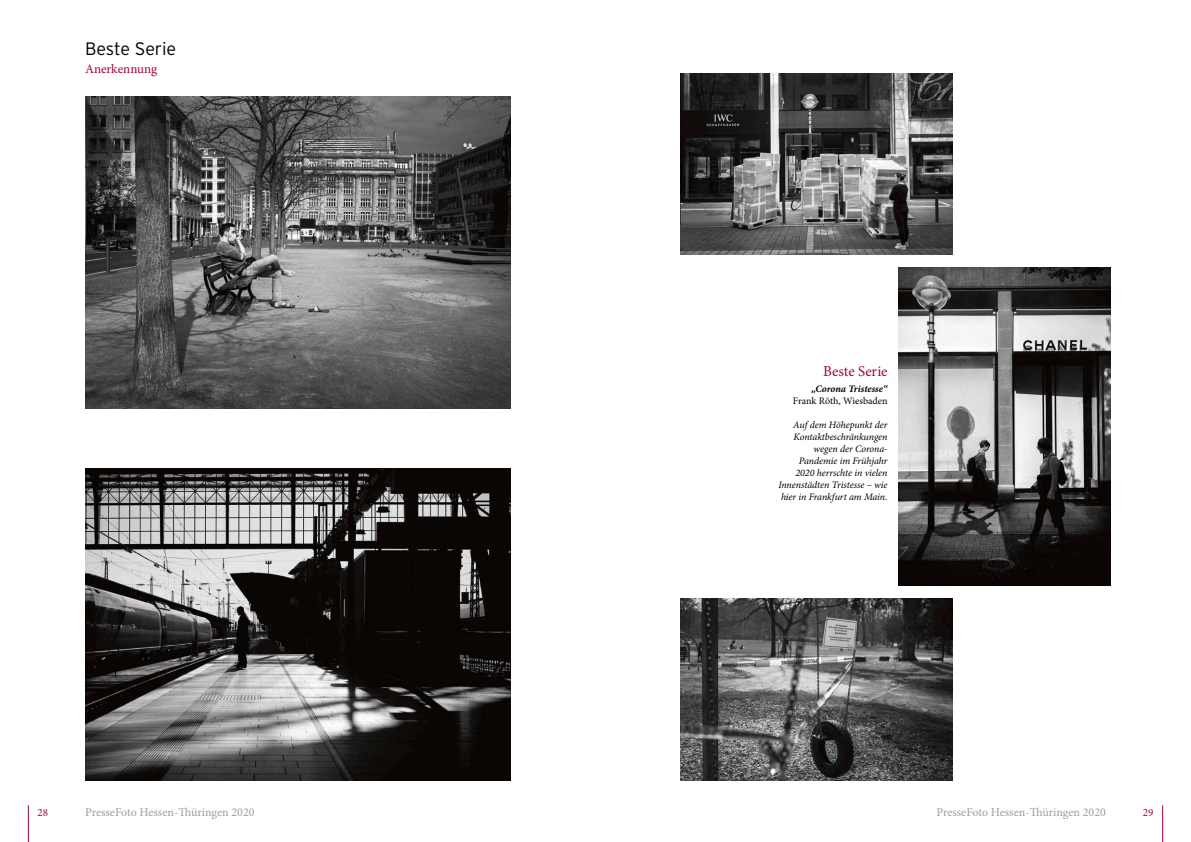
<style>
.page{position:relative;width:1191px;height:842px;background:#fff}
.page>*{position:absolute;margin:0;border:0;box-sizing:border-box;transform-origin:0 0}
.t1{font:300 18px "Interstate";letter-spacing:-.01em;color:#000}
.t2{font:15px "Minion Pro";color:#a20539}
.t3{font:13px "Minion Pro";letter-spacing:-.01em;color:#a20539}
.t4{font:12px "Minion Pro";color:#9c9d9d}
.t5{font:11px "Minion Pro";color:#a20539}
.t6{font:italic 10px/12px "Minion Pro";letter-spacing:-.01em;color:#000;text-align:right}
.t7{font:10px "Minion Pro";color:#000}
.t8{font:italic 700 10px "Minion Pro";letter-spacing:-.005em;color:#000}
</style>
<div class="page">
<hr style="left:28px;top:805px;width:1px;height:37px;background:#a20539">
<hr style="left:1162px;top:805px;width:1px;height:37px;background:#a20539">
<img style="left:899px;top:267px;width:212px;height:318px">
<img style="left:680px;top:599px;width:272px;height:181px">
<img style="left:85px;top:468px;width:425px;height:312px">
<img style="left:85px;top:96px;width:425px;height:312px">
<img style="left:680px;top:73px;width:272px;height:182px">
<h1 class="t1" style="left:85px;top:39px;width:93px">Beste Serie</h1>
<h3 class="t3" style="left:85px;top:60px;width:74px">Anerkennung</h3>
<h2 class="t2" style="left:823px;top:361px;width:66px">Beste Serie</h2>
<p class="t8" style="left:811px;top:381px;width:77px">„Corona Tristesse“</p>
<p class="t7" style="left:793px;top:394px;width:96px">Frank Röth, Wiesbaden</p>
<p class="t6" style="left:778px;top:419px;width:110px">Auf dem Höhepunkt der<br>Kontaktbeschränkungen wegen der Corona-<br>Pandemie im Frühjahr<br>2020 herrschte in vielen<br>Innenstädten Tristesse – wie hier in Frankfurt am Main.</p>
<p class="t5" style="left:38px;top:805px;width:12px">28</p>
<p class="t4" style="left:85px;top:804px;width:171px">PresseFoto Hessen-Thüringen 2020</p>
<p class="t4" style="left:936px;top:804px;width:171px">PresseFoto Hessen-Thüringen 2020</p>
<p class="t5" style="left:1142px;top:805px;width:12px">29</p>
</div>
